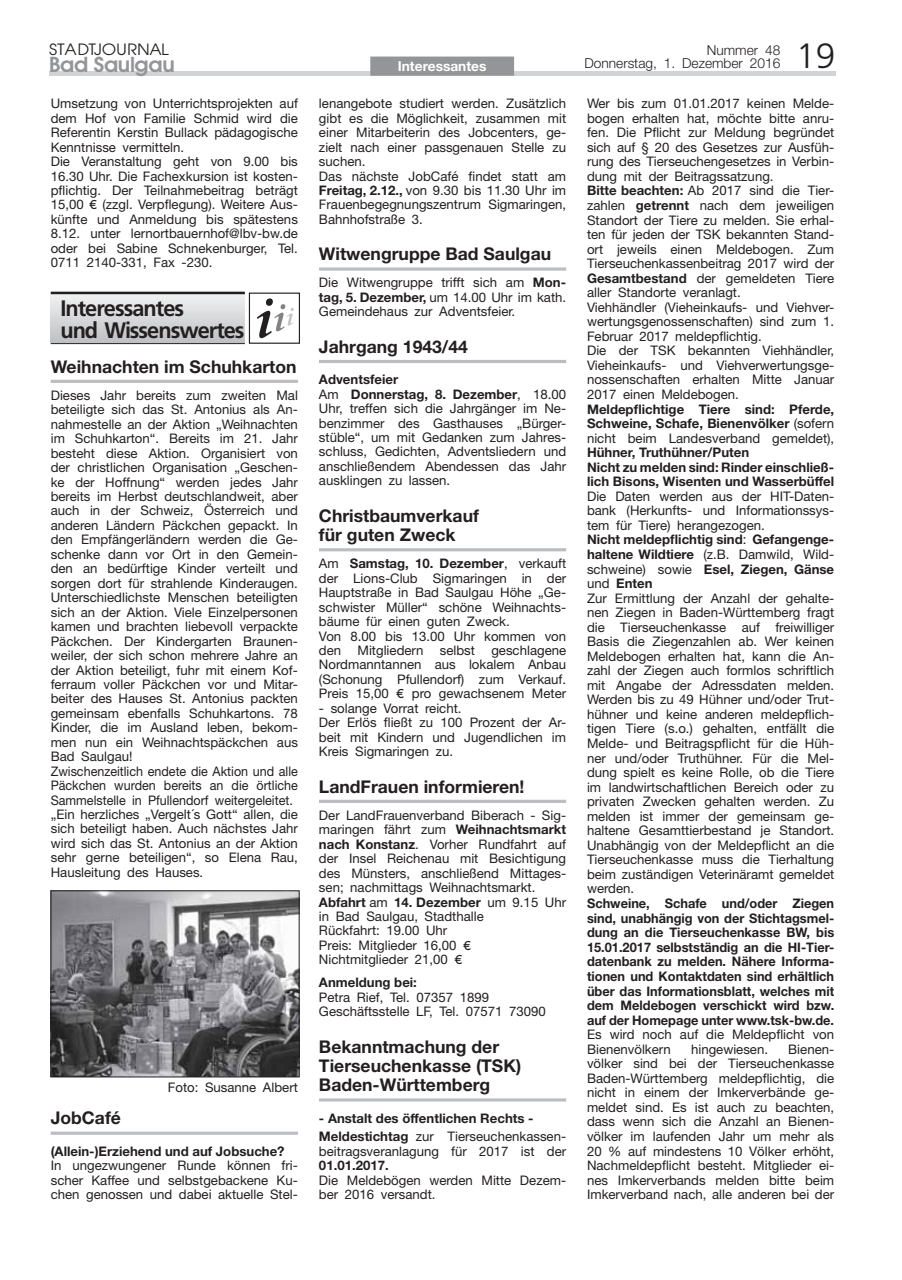
<style>
.page{position:relative;width:902px;height:1280px;background:#fff}
.page>*{position:absolute;margin:0;border:0;box-sizing:border-box;transform-origin:0 0}
.t1{font:300 35.1px "Frutiger";color:#231f20}
.t2{font:700 22.35px/21.8px "Frutiger";letter-spacing:-.045em;color:#231f20}
.t3{font:600 21.45px "Avant Garde Two BQ";letter-spacing:-.02em;color:#939598}
.t4{font:700 17.55px/19.2px "Helvetica Neue";color:#231f20}
.t5{font:16.35px "Avant Garde Two BQ";color:#231f20;scale:1.08 1}
.t6{font:300 13.65px "Helvetica Neue";color:#231f20}
.t7{font:700 13.65px "Helvetica Neue";color:#fff}
.t8{font:13.2px/14.4px "Helvetica Neue";color:#231f20}
.t9{font:700 13.2px/14.5px "Helvetica Neue";color:#231f20}
.s1{font-family:"Gill Sans"}
.s2{font-weight:700}
.s3{font-weight:400}
</style>
<div class="page">
<div style="left:49px;top:71px;width:786px;height:5px;background:#d1d3d4"></div>
<div style="left:370px;top:57px;width:144px;height:19px;background:#939598"></div>
<hr style="left:51px;top:380px;width:247px;height:3px;background:#bbbdc0">
<svg style="left:51px;top:1131px;width:247px;height:4px"></svg>
<div style="left:51px;top:294px;width:194px;height:49px;background:linear-gradient(to bottom,#f1f1f2,#bec0c2)"></div>
<div style="left:249px;top:293px;width:51px;height:51px;border:1px solid #231f20"></div>
<svg style="left:257px;top:298px;width:37px;height:40px"></svg>
<hr style="left:51px;top:292px;width:194px;height:2px;background:#231f20">
<hr style="left:51px;top:343px;width:194px;height:1px;background:#231f20">
<img style="left:53px;top:892px;width:244px;height:183px">
<div style="left:51px;top:890px;width:248px;height:187px;border:1px solid #231f20"></div>
<svg style="left:319px;top:267px;width:247px;height:4px"></svg>
<hr style="left:319px;top:360px;width:247px;height:3px;background:#bbbdc0">
<hr style="left:319px;top:548px;width:247px;height:3px;background:#bbbdc0">
<hr style="left:319px;top:800px;width:247px;height:3px;background:#bbbdc0">
<hr style="left:319px;top:1098px;width:247px;height:3px;background:#bbbdc0">
<p class="t5" style="left:49px;top:43px;width:112px">STADTJOURNAL</p>
<h3 class="t3" style="left:49px;top:56px;width:127px">Bad Saulgau</h3>
<p class="t8" style="left:51px;top:98px;width:249px">Umsetzung von Unterrichtsprojekten auf dem Hof von Familie Schmid wird die Referentin Kerstin Bullack pädagogische Kenntnisse vermitteln.<br>Die Veranstaltung geht von 9.00 bis 16.30 Uhr. Die Fachexkursion ist kosten&shy;pflichtig. Der Teilnahmebeitrag beträgt 15,00 <span class="s1">-</span> (zzgl. Verpflegung). Weitere Aus&shy;künfte und Anmeldung bis spätestens 8.12. unter lernortbauernhof@lbv-bw.de oder bei Sabine Schnekenburger, Tel.<br>0711 2140-331, Fax -230.</p>
<h2 class="t2" style="left:60px;top:299px;width:186px">Interessantes<br>und Wissenswertes</h2>
<h3 class="t4" style="left:51px;top:358px;width:247px">Weihnachten im Schuhkarton</h3>
<p class="t8" style="left:51px;top:389px;width:249px">Dieses Jahr bereits zum zweiten Mal beteiligte sich das St. Antonius als An&shy;nahmestelle an der Aktion „Weihnachten im Schuhkarton“. Bereits im 21. Jahr besteht diese Aktion. Organisiert von der christlichen Organisation „Geschen&shy;ke der Hoffnung“ werden jedes Jahr bereits im Herbst deutschlandweit, aber auch in der Schweiz, Österreich und anderen Ländern Päckchen gepackt. In den Empfängerländern werden die Ge&shy;schenke dann vor Ort in den Gemein&shy;den an bedürftige Kinder verteilt und sorgen dort für strahlende Kinderaugen.<br>Unterschiedlichste Menschen beteiligten sich an der Aktion. Viele Einzelpersonen kamen und brachten liebevoll verpackte Päckchen. Der Kindergarten Braunen&shy;weiler, der sich schon mehrere Jahre an der Aktion beteiligt, fuhr mit einem Kof&shy;ferraum voller Päckchen vor und Mitar&shy;beiter des Hauses St. Antonius packten gemeinsam ebenfalls Schuhkartons. 78<br>Kinder, die im Ausland leben, bekom&shy;men nun ein Weihnachtspäckchen aus Bad Saulgau!<br>Zwischenzeitlich endete die Aktion und alle Päckchen wurden bereits an die örtliche Sammelstelle in Pfullendorf weitergeleitet. „Ein herzliches „Vergelt´s Gott“ allen, die sich beteiligt haben. Auch nächstes Jahr wird sich das St. Antonius an der Aktion sehr gerne beteiligen“, so Elena Rau, Hausleitung des Hauses.</p>
<p class="t8" style="left:168px;top:1082px;width:131px">Foto: Susanne Albert</p>
<h3 class="t4" style="left:51px;top:1110px;width:72px">JobCafé</h3>
<p class="t9" style="left:51px;top:1145px;width:235px">(Allein-)Erziehend und auf Jobsuche?</p>
<p class="t8" style="left:51px;top:1160px;width:249px;text-align:justify">In ungezwungener Runde können fri&shy;scher Kaffee und selbstgebackene Ku&shy;chen genossen und dabei aktuelle Stel-</p>
<p class="t6" style="left:706px;top:45px;width:75px">Nummer 48</p>
<p class="t7" style="left:398px;top:61px;width:90px">Interessantes</p>
<p class="t6" style="left:584px;top:58px;width:197px">Donnerstag, 1. Dezember 2016</p>
<h1 class="t1" style="left:796px;top:42px;width:41px">19</h1>
<p class="t8" style="left:319px;top:98px;width:249px">lenangebote studiert werden. Zusätzlich gibt es die Möglichkeit, zusammen mit einer Mitarbeiterin des Jobcenters, ge&shy;zielt nach einer passgenauen Stelle zu suchen.<br>Das nächste JobCafé findet statt am <span class="s2">Freitag, 2.12.,</span> von 9.30 bis 11.30 Uhr im Frauenbegegnungszentrum Sigmaringen, Bahnhofstraße 3.</p>
<h3 class="t4" style="left:319px;top:246px;width:234px">Witwengruppe Bad Saulgau</h3>
<p class="t8" style="left:319px;top:277px;width:249px;text-align:justify">Die Witwengruppe trifft sich am <span class="s2">Mon&shy;tag, 5. Dezember,</span> um 14.00 Uhr im kath.<br>Gemeindehaus zur Adventsfeier.</p>
<h3 class="t4" style="left:319px;top:338px;width:150px">Jahrgang 1943/44</h3>
<p class="t8" style="left:319px;top:374px;width:249px"><span class="s2">Adventsfeier<br></span>Am <span class="s2">Donnerstag, 8. Dezember</span>, 18.00<br>Uhr, treffen sich die Jahrgänger im Ne&shy;benzimmer des Gasthauses „Bürger&shy;stüble“, um mit Gedanken zum Jahres&shy;schluss, Gedichten, Adventsliedern und anschließendem Abendessen das Jahr ausklingen zu lassen.</p>
<h3 class="t4" style="left:319px;top:507px;width:161px">Christbaumverkauf für guten Zweck</h3>
<p class="t8" style="left:319px;top:558px;width:249px">Am <span class="s2">Samstag, 10. Dezember</span>, verkauft der Lions-Club Sigmaringen in der Hauptstraße in Bad Saulgau Höhe „Ge&shy;schwister Müller“ schöne Weihnachts&shy;bäume für einen guten Zweck.<br>Von 8.00 bis 13.00 Uhr kommen von den Mitgliedern selbst geschlagene Nordmanntannen aus lokalem Anbau (Schonung Pfullendorf) zum Verkauf.<br>Preis 15,00 <span class="s1">-</span> pro gewachsenem Meter</p>
<p class="t8" style="left:319px;top:702px;width:249px">- solange Vorrat reicht.<br>Der Erlös fließt zu 100 Prozent der Ar&shy;beit mit Kindern und Jugendlichen im<br>Kreis Sigmaringen zu.</p>
<h3 class="t4" style="left:319px;top:778px;width:207px">LandFrauen informieren!</h3>
<p class="t8" style="left:319px;top:809px;width:249px">Der LandFrauenverband Biberach - Sig&shy;maringen fährt zum <span class="s2">Weihnachtsmarkt nach Konstanz</span>. Vorher Rundfahrt auf der Insel Reichenau mit Besichtigung des Münsters, anschließend Mittages&shy;sen; nachmittags Weihnachtsmarkt.<br><span class="s2">Abfahrt</span> am <span class="s2">14. Dezember</span> um 9.15 Uhr in Bad Saulgau, Stadthalle<br>Rückfahrt: 19.00 Uhr<br>Preis: Mitglieder 16,00 <span class="s1">-<br></span>Nichtmitglieder 21,00 <span class="s1">-</span></p>
<p class="t9" style="left:319px;top:976px;width:99px">Anmeldung bei:</p>
<p class="t8" style="left:319px;top:991px;width:228px">Petra Rief, Tel. 07357 1899<br>Geschäftsstelle LF, Tel. 07571 73090</p>
<h3 class="t4" style="left:319px;top:1038px;width:204px">Bekanntmachung der<br>Tierseuchenkasse (TSK)<br>Baden-Württemberg</h3>
<p class="t9" style="left:319px;top:1110px;width:249px;line-height:18.8px">- Anstalt des öffentlichen Rechts -<br>Meldestichtag <span class="s3">zur Tierseuchenkassen-</span></p>
<p class="t8" style="left:319px;top:1145px;width:249px">beitragsveranlagung für 2017 ist der</p>
<p class="t9" style="left:319px;top:1159px;width:71px">01.01.2017.</p>
<p class="t8" style="left:319px;top:1174px;width:249px">Die Meldebögen werden Mitte Dezem&shy;ber 2016 versandt.</p>
<p class="t8" style="left:587px;top:98px;width:249px">Wer bis zum 01.01.2017 keinen Melde&shy;bogen erhalten hat, möchte bitte anru&shy;fen. Die Pflicht zur Meldung begründet sich auf § 20 des Gesetzes zur Ausfüh&shy;rung des Tierseuchengesetzes in Verbin&shy;dung mit der Beitragssatzung.<br><span class="s2">Bitte beachten:</span> Ab 2017 sind die Tier&shy;zahlen <span class="s2">getrennt</span> nach dem jeweiligen Standort der Tiere zu melden. Sie erhal&shy;ten für jeden der TSK bekannten Stand&shy;ort jeweils einen Meldebogen. Zum Tierseuchenkassenbeitrag 2017 wird der <span class="s2">Gesamtbestand</span> der gemeldeten Tiere aller Standorte veranlagt.<br>Viehhändler (Vieheinkaufs- und Viehver&shy;wertungsgenossenschaften) sind zum 1.<br>Februar 2017 meldepflichtig.<br>Die der TSK bekannten Viehhändler, Vieheinkaufs- und Viehverwertungsge&shy;nossenschaften erhalten Mitte Januar 2017 einen Meldebogen.</p>
<p class="t9" style="left:587px;top:403px;width:249px;text-align:justify">Meldepflichtige Tiere sind: Pferde, Schweine, Schafe, Bienenvölker <span class="s3">(sofern nicht beim Landesverband gemeldet),</span></p>
<p class="t9" style="left:587px;top:446px;width:249px">Hühner, Truthühner/Puten<br>Nicht zu melden sind: Rinder einschließ&shy;lich Bisons, Wisenten und Wasserbüffel</p>
<p class="t8" style="left:587px;top:490px;width:249px">Die Daten werden aus der HIT-Daten&shy;bank (Herkunfts- und Informationssys&shy;tem für Tiere) herangezogen.<br><span class="s2">Nicht meldepflichtig sind</span>: <span class="s2">Gefangenge&shy;haltene Wildtiere</span> (z.B. Damwild, Wild&shy;schweine) sowie <span class="s2">Esel, Ziegen, Gänse </span>und <span class="s2">Enten<br></span>Zur Ermittlung der Anzahl der gehalte&shy;nen Ziegen in Baden-Württemberg fragt die Tierseuchenkasse auf freiwilliger Basis die Ziegenzahlen ab. Wer keinen Meldebogen erhalten hat, kann die An&shy;zahl der Ziegen auch formlos schriftlich mit Angabe der Adressdaten melden.<br>Werden bis zu 49 Hühner und/oder Trut&shy;hühner und keine anderen meldepflich&shy;tigen Tiere (s.o.) gehalten, entfällt die Melde- und Beitragspflicht für die Hüh&shy;ner und/oder Truthühner. Für die Mel&shy;dung spielt es keine Rolle, ob die Tiere im landwirtschaftlichen Bereich oder zu privaten Zwecken gehalten werden. Zu melden ist immer der gemeinsam ge&shy;haltene Gesamttierbestand je Standort.<br>Unabhängig von der Meldepflicht an die Tierseuchenkasse muss die Tierhaltung beim zuständigen Veterinäramt gemeldet werden.</p>
<p class="t9" style="left:587px;top:897px;width:249px;text-align:justify">Schweine, Schafe und/oder Ziegen sind, unabhängig von der Stichtagsmel&shy;dung an die Tierseuchenkasse BW, bis 15.01.2017 selbstständig an die HI-Tier&shy;datenbank zu melden. Nähere Informa&shy;tionen und Kontaktdaten sind erhältlich über das Informationsblatt, welches mit dem Meldebogen verschickt wird bzw. auf der Homepage unter www.tsk-bw.de.</p>
<p class="t8" style="left:587px;top:1028px;width:249px">Es wird noch auf die Meldepflicht von<br>Bienenvölkern</p>
<p class="t8" style="left:587px;top:1043px;width:249px;text-align:justify;text-indent:201px">Bienen&shy;völker sind bei der Tierseuchenkasse Baden-Württemberg meldepflichtig, die nicht in einem der Imkerverbände ge&shy;meldet sind. Es ist auch zu beachten, dass wenn sich die Anzahl an Bienen&shy;völker im laufenden Jahr um mehr als 20 % auf mindestens 10 Völker erhöht, Nachmeldepflicht besteht. Mitglieder ei&shy;nes Imkerverbands melden bitte beim Imkerverband nach, alle anderen bei der</p>
<p class="t8" style="left:691px;top:1043px;width:78px">hingewiesen.</p>
</div>
